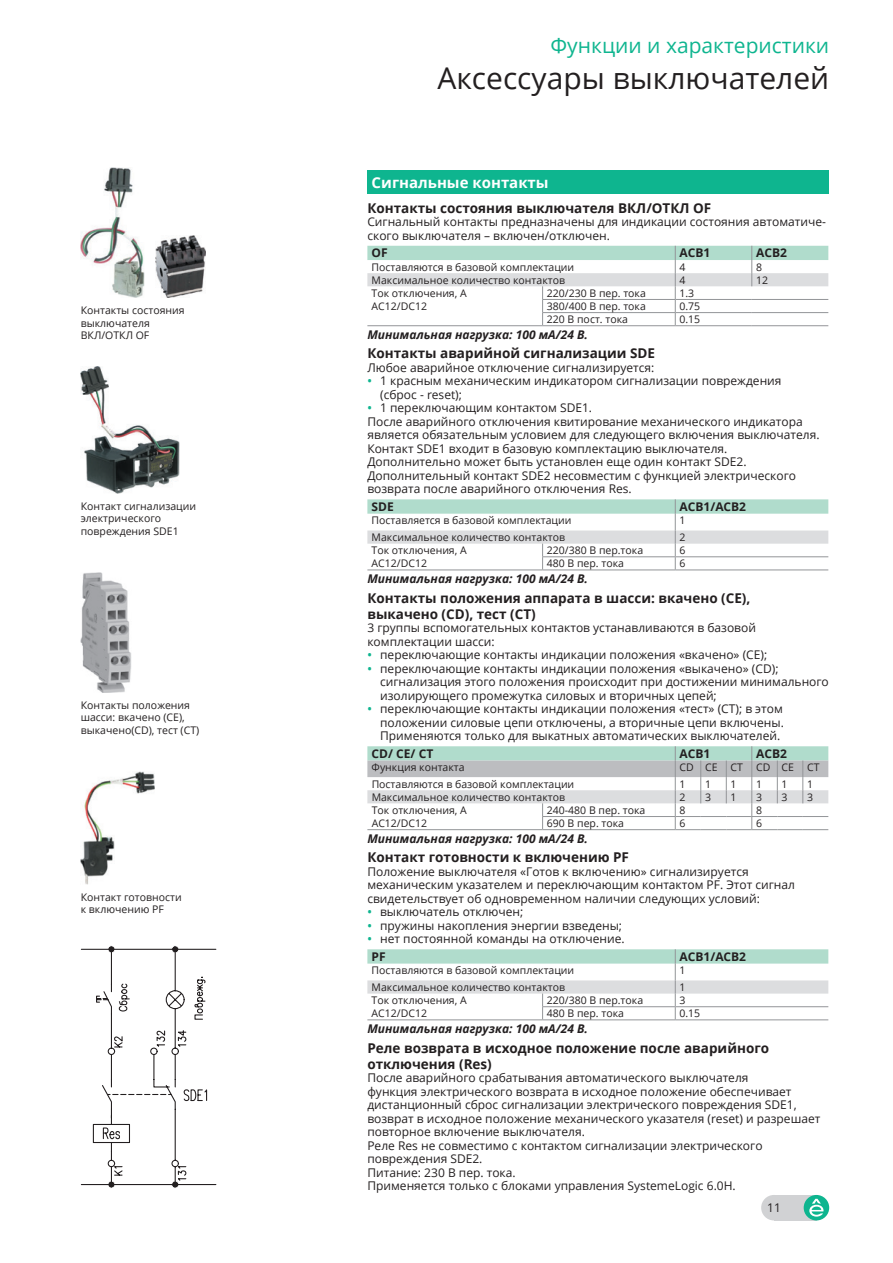
<style>
.page{position:relative;width:893px;height:1263px;background:#fff}
.page>*{position:absolute;margin:0;border:0;box-sizing:border-box;transform-origin:0 0}
.t1{font:30px "Open Sans";color:#231f20}
.t2{font:21px "Open Sans";color:#0eb58f}
.t3{font:700 15px "Open Sans";color:#fff}
.t4{font:700 13.5px/16.2px "Open Sans";color:#231f20}
.t5{font:12px/13.5px "Open Sans";color:#231f20}
.t6{font:italic 700 12px "Open Sans";color:#231f20}
.t7{font:700 12px "Open Sans";color:#231f20}
.t8{font:10.5px/12.6px "Open Sans";color:#231f20}
.s1{font-weight:600;color:#0eb58f}
.s2{font-weight:700}
</style>
<div class="page">
<div style="left:774px;top:1195px;width:42px;height:25px;background:#d1d2d4"></div>
<div style="left:804px;top:1195px;width:25px;height:25px;background:#0eb58f;border-radius:50%"></div>
<svg style="left:809px;top:1199px;width:15px;height:17px"></svg>
<div style="left:761px;top:1195px;width:26px;height:25px;background:#d1d2d4;border-radius:50%"></div>
<div style="left:367px;top:170px;width:462px;height:24px;background:#0eb58f"></div>
<hr style="left:367px;top:325px;width:176px;height:1px;background:#939598">
<hr style="left:543px;top:325px;width:132px;height:1px;background:#939598">
<hr style="left:675px;top:325px;width:77px;height:1px;background:#939598">
<hr style="left:752px;top:325px;width:76px;height:1px;background:#939598">
<svg style="left:367px;top:246px;width:461px;height:79px"></svg>
<hr style="left:367px;top:569px;width:176px;height:1px;background:#939598">
<hr style="left:543px;top:569px;width:132px;height:1px;background:#939598">
<hr style="left:675px;top:569px;width:153px;height:1px;background:#939598">
<svg style="left:367px;top:499px;width:461px;height:70px"></svg>
<svg style="left:367px;top:746px;width:461px;height:84px"></svg>
<hr style="left:367px;top:1019px;width:176px;height:1px;background:#939598">
<hr style="left:543px;top:1019px;width:132px;height:1px;background:#939598">
<hr style="left:675px;top:1019px;width:153px;height:1px;background:#939598">
<svg style="left:367px;top:949px;width:461px;height:70px"></svg>
<img style="left:81px;top:167px;width:63px;height:131px">
<img style="left:156px;top:235px;width:50px;height:62px">
<img style="left:81px;top:772px;width:73px;height:112px">
<img style="left:81px;top:573px;width:51px;height:119px">
<img style="left:81px;top:366px;width:99px;height:127px">
<svg style="left:81px;top:946px;width:135px;height:241px"></svg>
<p class="t8" style="left:81px;top:304px;width:105px">Контакты состояния выключателя<br>ВКЛ/ОТКЛ OF</p>
<p class="t8" style="left:81px;top:499px;width:117px">Контакт сигнализации электрического повреждения SDE1</p>
<p class="t8" style="left:81px;top:698px;width:120px">Контакты положения шасси: вкачено (CE), выкачено(CD), тест (CT)</p>
<p class="t8" style="left:81px;top:890px;width:102px">Контакт готовности к включению PF</p>
<h2 class="t2" style="left:550px;top:31px;width:280px">Функции и характеристики</h2>
<h1 class="t1" style="left:437px;top:58px;width:393px">Аксессуары выключателей</h1>
<p class="t3" style="left:372px;top:172px;width:179px">Сигнальные контакты</p>
<p class="t4" style="left:367px;top:199px;width:345px">Контакты состояния выключателя ВКЛ/ОТКЛ OF</p>
<p class="t5" style="left:367px;top:215px;width:460px">Сигнальный контакты предназначены для индикации состояния автоматиче&shy;ского выключателя – включен/отключен.</p>
<p class="t7" style="left:372px;top:245px;width:18px">OF</p>
<p class="t7" style="left:679px;top:245px;width:32px">ACB1</p>
<p class="t7" style="left:756px;top:245px;width:32px">ACB2</p>
<p class="t8" style="left:372px;top:260px;width:204px">Поставляются в базовой комплектации</p>
<p class="t8" style="left:679px;top:260px;width:8px">4</p>
<p class="t8" style="left:756px;top:260px;width:8px">8</p>
<p class="t8" style="left:372px;top:273px;width:195px">Максимальное количество контактов</p>
<p class="t8" style="left:679px;top:273px;width:8px">4</p>
<p class="t8" style="left:756px;top:273px;width:14px">12</p>
<p class="t8" style="left:372px;top:286px;width:97px">Ток отключения, А<br>AC12/DC12</p>
<p class="t8" style="left:547px;top:286px;width:101px">220/230 В пер. тока</p>
<p class="t8" style="left:679px;top:286px;width:16px">1.3</p>
<p class="t8" style="left:547px;top:300px;width:101px">380/400 В пер. тока</p>
<p class="t8" style="left:679px;top:300px;width:22px">0.75</p>
<p class="t8" style="left:547px;top:313px;width:83px">220 В пост. тока</p>
<p class="t8" style="left:679px;top:313px;width:22px">0.15</p>
<p class="t6" style="left:367px;top:326px;width:222px">Минимальная нагрузка: 100 мА/24 В.</p>
<p class="t4" style="left:367px;top:345px;width:289px">Контакты аварийной сигнализации SDE</p>
<p class="t5" style="left:367px;top:360px;width:289px">Любое аварийное отключение сигнализируется:</p>
<p class="t5" style="left:380px;top:374px;width:403px;text-indent:-13px"><span class="s1">•</span> 1 красным механическим индикатором сигнализации повреждения (сброс - reset);</p>
<p class="t5" style="left:367px;top:401px;width:454px"><span class="s1">•</span> 1 переключающим контактом SDE1.<br>После аварийного отключения квитирование механического индикатора является обязательным условием для следующего включения выключателя.<br>Контакт SDE1 входит в базовую комплектацию выключателя.<br>Дополнительно может быть установлен еще один контакт SDE2.<br>Дополнительный контакт SDE2 несовместим с функцией электрического возврата после аварийного отключения Res.</p>
<p class="t7" style="left:372px;top:498px;width:24px">SDE</p>
<p class="t7" style="left:679px;top:498px;width:68px">ACB1/ACB2</p>
<p class="t8" style="left:372px;top:514px;width:201px">Поставляется в базовой комплектации</p>
<p class="t8" style="left:679px;top:514px;width:8px">1</p>
<p class="t8" style="left:372px;top:531px;width:195px">Максимальное количество контактов</p>
<p class="t8" style="left:679px;top:531px;width:8px">2</p>
<p class="t8" style="left:372px;top:544px;width:97px">Ток отключения, А<br>AC12/DC12</p>
<p class="t8" style="left:547px;top:544px;width:98px">220/380 В пер.тока</p>
<p class="t8" style="left:679px;top:544px;width:8px">6</p>
<p class="t8" style="left:547px;top:557px;width:79px">480 В пер. тока</p>
<p class="t8" style="left:679px;top:557px;width:8px">6</p>
<p class="t6" style="left:367px;top:570px;width:222px">Минимальная нагрузка: 100 мА/24 В.</p>
<p class="t4" style="left:367px;top:589px;width:385px">Контакты положения аппарата в шасси: вкачено (CE), выкачено (CD), тест (CT)</p>
<p class="t5" style="left:367px;top:621px;width:390px">3 группы вспомогательных контактов устанавливаются в базовой комплектации шасси:</p>
<p class="t5" style="left:367px;top:648px;width:401px"><span class="s1">•</span> переключающие контакты индикации положения «вкачено» (СЕ);</p>
<p class="t5" style="left:380px;top:661px;width:450px;text-indent:-13px"><span class="s1">•</span> переключающие контакты индикации положения «выкачено» (CD); сигнализация этого положения происходит при достижении минимального изолирующего промежутка силовых и вторичных цепей;</p>
<p class="t5" style="left:380px;top:702px;width:405px;text-align:justify;text-indent:-13px"><span class="s1">•</span> переключающие контакты индикации положения «тест» (СТ); в этом положении силовые цепи отключены, а вторичные цепи включены.<br>Применяются только для выкатных автоматических выключателей.</p>
<p class="t7" style="left:372px;top:745px;width:63px">CD/ CE/ CT</p>
<p class="t7" style="left:679px;top:745px;width:32px">ACB1</p>
<p class="t7" style="left:756px;top:745px;width:32px">ACB2</p>
<p class="t8" style="left:372px;top:761px;width:94px">Функция контакта</p>
<p class="t8" style="left:679px;top:761px;width:142px">CD CE CT CD CE CT</p>
<p class="t8" style="left:372px;top:777px;width:204px">Поставляются в базовой комплектации</p>
<p class="t8" style="left:679px;top:777px;width:8px">1</p>
<p class="t8" style="left:705px;top:777px;width:8px">1</p>
<p class="t8" style="left:731px;top:777px;width:8px">1</p>
<p class="t8" style="left:756px;top:777px;width:8px">1</p>
<p class="t8" style="left:782px;top:777px;width:8px">1</p>
<p class="t8" style="left:807px;top:777px;width:8px">1</p>
<p class="t8" style="left:372px;top:790px;width:195px">Максимальное количество контактов</p>
<p class="t8" style="left:679px;top:790px;width:8px">2</p>
<p class="t8" style="left:705px;top:790px;width:8px">3</p>
<p class="t8" style="left:731px;top:790px;width:8px">1</p>
<p class="t8" style="left:756px;top:790px;width:8px">3</p>
<p class="t8" style="left:782px;top:790px;width:8px">3</p>
<p class="t8" style="left:807px;top:790px;width:8px">3</p>
<p class="t8" style="left:372px;top:804px;width:97px">Ток отключения, А<br>AC12/DC12</p>
<p class="t8" style="left:547px;top:804px;width:100px">240-480 В пер. тока</p>
<p class="t8" style="left:679px;top:804px;width:8px">8</p>
<p class="t8" style="left:756px;top:804px;width:8px">8</p>
<p class="t8" style="left:547px;top:817px;width:79px">690 В пер. тока</p>
<p class="t8" style="left:679px;top:817px;width:8px">6</p>
<p class="t8" style="left:756px;top:817px;width:8px">6</p>
<p class="t6" style="left:367px;top:830px;width:222px">Минимальная нагрузка: 100 мА/24 В.</p>
<p class="t4" style="left:367px;top:849px;width:263px">Контакт готовности к включению PF</p>
<p class="t5" style="left:367px;top:864px;width:429px">Положение выключателя «Готов к включению» сигнализируется механическим указателем и переключающим контактом PF. Этот сигнал свидетельствует об одновременном наличии следующих условий:</p>
<p class="t5" style="left:367px;top:905px;width:157px"><span class="s1">•</span> выключатель отключен;</p>
<p class="t5" style="left:367px;top:918px;width:256px"><span class="s1">•</span> пружины накопления энергии взведены;</p>
<p class="t5" style="left:372px;top:930px;width:254px;line-height:17.7px;text-indent:-4px"><span class="s1">•</span> нет постоянной команды на отключение.<br><span class="s2">PF</span></p>
<p class="t7" style="left:679px;top:948px;width:68px">ACB1/ACB2</p>
<p class="t8" style="left:372px;top:964px;width:204px">Поставляются в базовой комплектации</p>
<p class="t8" style="left:679px;top:964px;width:8px">1</p>
<p class="t8" style="left:372px;top:981px;width:195px">Максимальное количество контактов</p>
<p class="t8" style="left:679px;top:981px;width:8px">1</p>
<p class="t8" style="left:372px;top:994px;width:97px">Ток отключения, А<br>AC12/DC12</p>
<p class="t8" style="left:547px;top:994px;width:98px">220/380 В пер.тока</p>
<p class="t8" style="left:679px;top:994px;width:8px">3</p>
<p class="t8" style="left:547px;top:1007px;width:79px">480 В пер. тока</p>
<p class="t8" style="left:679px;top:1007px;width:22px">0.15</p>
<p class="t6" style="left:367px;top:1020px;width:222px">Минимальная нагрузка: 100 мА/24 В.</p>
<p class="t4" style="left:367px;top:1039px;width:403px">Реле возврата в исходное положение после аварийного отключения (Res)</p>
<p class="t5" style="left:367px;top:1071px;width:454px">После аварийного срабатывания автоматического выключателя<br>функция электрического возврата в исходное положение обеспечивает дистанционный сброс сигнализации электрического повреждения SDE1, возврат в исходное положение механического указателя (reset) и разрешает повторное включение выключателя.<br>Реле Res не совместимо с контактом сигнализации электрического повреждения SDE2.<br>Питание: 230 В пер. тока.<br>Применяется только с блоками управления SystemeLogic 6.0H.</p>
<p class="t5" style="left:767px;top:1200px;width:15px">11</p>
</div>
